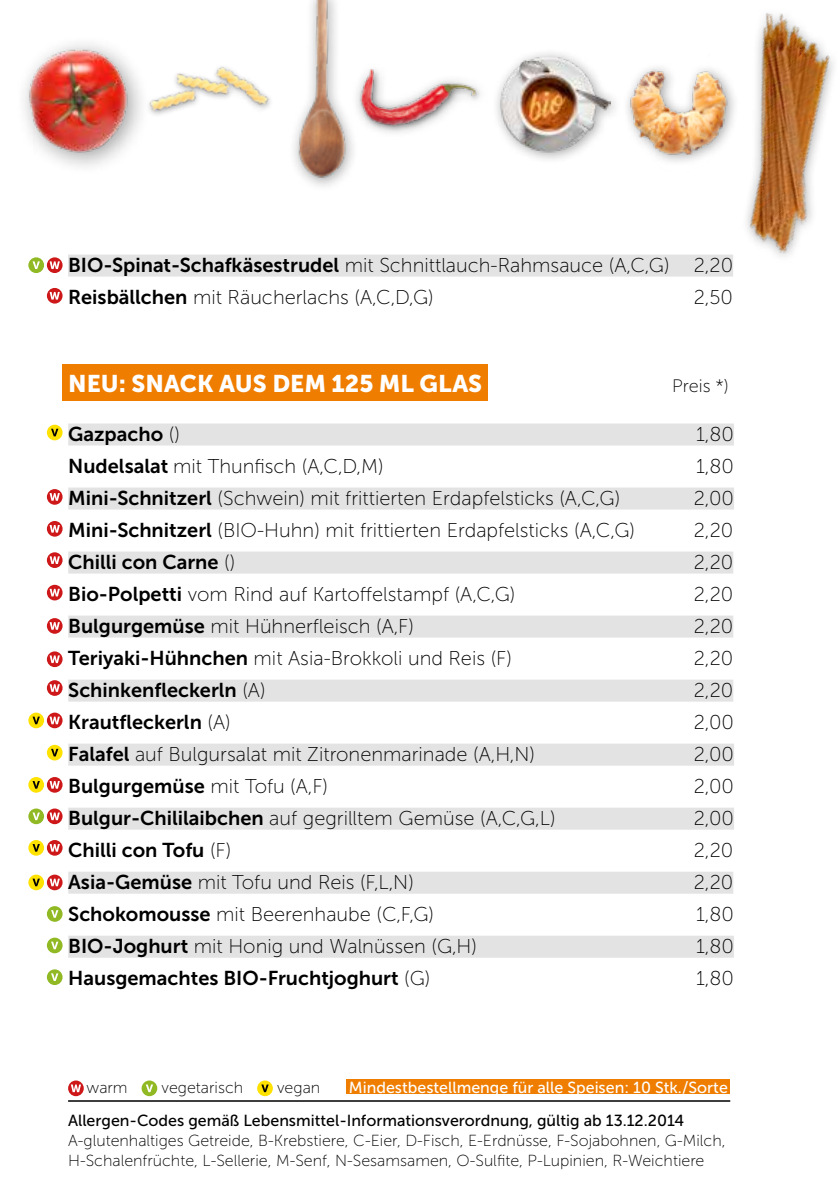
<style>
.page{position:relative;width:840px;height:1191px;background:#fff}
.page>*{position:absolute;margin:0;border:0;box-sizing:border-box;transform-origin:0 0}
.t1{font:24px "Museo Sans 900";color:#fff}
.t2{font:20px/32px "Museo Sans 100";color:#000}
.t3{font:20px "Museo Sans 700";color:#000}
.t4{font:18px "Museo Sans 100";color:#000}
.t5{font:16px/20px "Museo Sans 100";color:#000}
.t6{font:16px "Museo Sans 500";color:#000}
.t7{font:16px "Museo Sans 500";color:#fff}
.s1{font-family:"Museo Sans 700"}
.s2{font-family:"Museo Sans 100"}
</style>
<div class="page">
<div style="left:15px;top:35px;width:136px;height:141px;background:#000;opacity:.4"></div>
<img style="left:15px;top:43px;width:116px;height:112px">
<div style="left:491px;top:48px;width:131px;height:116px;background:#000;opacity:.4"></div>
<img style="left:499px;top:58px;width:111px;height:95px">
<img style="left:294px;top:0;width:60px;height:187px">
<div style="left:350px;top:60px;width:139px;height:79px;background:#fff"></div>
<img style="left:351px;top:58px;width:129px;height:75px">
<img style="left:131px;top:35px;width:140px;height:131px">
<img style="left:621px;top:50px;width:114px;height:114px">
<img style="left:746px;top:12px;width:88px;height:245px">
<hr style="left:68px;top:1100px;width:661px;height:1px;background:#000">
<div style="left:346px;top:1079px;width:383px;height:15px;background:#ef7d00"></div>
<svg style="left:68px;top:1080px;width:16px;height:16px"></svg>
<svg style="left:71px;top:1084px;width:10px;height:8px"></svg>
<svg style="left:141px;top:1080px;width:16px;height:16px"></svg>
<svg style="left:146px;top:1084px;width:7px;height:8px"></svg>
<svg style="left:257px;top:1080px;width:16px;height:16px"></svg>
<svg style="left:261px;top:1084px;width:7px;height:8px"></svg>
<div style="left:47px;top:489px;width:15px;height:16px;background:#cd1719;border-radius:50%"></div>
<svg style="left:50px;top:493px;width:10px;height:8px"></svg>
<div style="left:47px;top:521px;width:15px;height:15px;background:#cd1719;border-radius:50%"></div>
<svg style="left:50px;top:525px;width:10px;height:7px"></svg>
<div style="left:47px;top:552px;width:15px;height:16px;background:#cd1719;border-radius:50%"></div>
<svg style="left:50px;top:556px;width:10px;height:8px"></svg>
<svg style="left:47px;top:585px;width:15px;height:15px"></svg>
<svg style="left:50px;top:589px;width:10px;height:7px"></svg>
<div style="left:47px;top:618px;width:15px;height:16px;background:#cd1719;border-radius:50%"></div>
<svg style="left:50px;top:622px;width:10px;height:8px"></svg>
<svg style="left:47px;top:651px;width:15px;height:16px"></svg>
<svg style="left:50px;top:655px;width:10px;height:8px"></svg>
<div style="left:47px;top:680px;width:15px;height:16px;background:#cd1719;border-radius:50%"></div>
<svg style="left:50px;top:684px;width:10px;height:8px"></svg>
<svg style="left:47px;top:712px;width:15px;height:16px"></svg>
<svg style="left:50px;top:716px;width:10px;height:8px"></svg>
<div style="left:47px;top:777px;width:15px;height:15px;background:#cd1719;border-radius:50%"></div>
<svg style="left:50px;top:781px;width:10px;height:7px"></svg>
<svg style="left:47px;top:808px;width:15px;height:16px"></svg>
<svg style="left:50px;top:812px;width:10px;height:8px"></svg>
<div style="left:47px;top:840px;width:15px;height:15px;background:#cd1719;border-radius:50%"></div>
<svg style="left:50px;top:844px;width:10px;height:7px"></svg>
<svg style="left:47px;top:874px;width:15px;height:16px"></svg>
<svg style="left:50px;top:878px;width:10px;height:8px"></svg>
<div style="left:62px;top:364px;width:426px;height:37px;background:#ef7d00"></div>
<div style="left:68px;top:423px;width:665px;height:22px;background:#e3e3e3"></div>
<div style="left:68px;top:487px;width:665px;height:22px;background:#e3e3e3"></div>
<div style="left:68px;top:551px;width:664px;height:22px;background:#e3e3e3"></div>
<div style="left:68px;top:615px;width:664px;height:22px;background:#e3e3e3"></div>
<div style="left:68px;top:679px;width:664px;height:22px;background:#e3e3e3"></div>
<div style="left:68px;top:743px;width:665px;height:22px;background:#e3e3e3"></div>
<div style="left:68px;top:807px;width:665px;height:22px;background:#e3e3e3"></div>
<div style="left:68px;top:871px;width:664px;height:22px;background:#e3e3e3"></div>
<div style="left:68px;top:935px;width:665px;height:22px;background:#e3e3e3"></div>
<div style="left:47px;top:257px;width:15px;height:16px;background:#cd1719;border-radius:50%"></div>
<svg style="left:50px;top:261px;width:10px;height:8px"></svg>
<div style="left:47px;top:288px;width:15px;height:15px;background:#cd1719;border-radius:50%"></div>
<svg style="left:50px;top:292px;width:10px;height:7px"></svg>
<div style="left:47px;top:425px;width:15px;height:15px;background:#ffe200;border-radius:50%"></div>
<svg style="left:51px;top:429px;width:7px;height:7px"></svg>
<svg style="left:28px;top:874px;width:16px;height:16px"></svg>
<svg style="left:33px;top:878px;width:7px;height:8px"></svg>
<div style="left:28px;top:840px;width:16px;height:15px;background:#ffe200;border-radius:50%"></div>
<svg style="left:33px;top:844px;width:7px;height:7px"></svg>
<div style="left:47px;top:745px;width:15px;height:15px;background:#ffe200;border-radius:50%"></div>
<svg style="left:51px;top:749px;width:7px;height:7px"></svg>
<div style="left:28px;top:777px;width:16px;height:15px;background:#ffe200;border-radius:50%"></div>
<svg style="left:33px;top:781px;width:7px;height:7px"></svg>
<svg style="left:28px;top:712px;width:16px;height:16px"></svg>
<svg style="left:33px;top:716px;width:7px;height:8px"></svg>
<svg style="left:28px;top:257px;width:16px;height:16px"></svg>
<svg style="left:33px;top:261px;width:7px;height:8px"></svg>
<div style="left:47px;top:969px;width:15px;height:16px;background:#90b923;border-radius:50%"></div>
<svg style="left:51px;top:973px;width:7px;height:8px"></svg>
<div style="left:47px;top:937px;width:15px;height:16px;background:#90b923;border-radius:50%"></div>
<svg style="left:51px;top:941px;width:7px;height:8px"></svg>
<div style="left:47px;top:906px;width:15px;height:15px;background:#90b923;border-radius:50%"></div>
<svg style="left:51px;top:910px;width:7px;height:7px"></svg>
<svg style="left:28px;top:808px;width:16px;height:16px"></svg>
<svg style="left:33px;top:812px;width:7px;height:8px"></svg>
<div style="left:68px;top:254px;width:664px;height:22px;background:#e3e3e3"></div>
<p class="t2" style="left:68px;top:249px;width:666px"><span class="s1">BIO-Spinat-Schafkäsestrudel</span> mit Schnittlauch-Rahmsauce (A,C,G) 2,20<br><span class="s1">Reisbällchen</span> mit Räucherlachs (A,C,D,G)</p>
<p class="t2" style="left:693px;top:281px;width:41px">2,50</p>
<p class="t1" style="left:68px;top:369px;width:415px">NEU: SNACK AUS DEM 125 ML GLAS</p>
<p class="t4" style="left:671px;top:376px;width:58px">Preis *)</p>
<p class="t3" style="left:68px;top:422px;width:113px">Gazpacho <span class="s2">()</span></p>
<p class="t2" style="left:695px;top:418px;width:39px">1,80</p>
<p class="t2" style="left:68px;top:450px;width:317px"><span class="s1">Nudelsalat</span> mit Thunfisch (A,C,D,M)</p>
<p class="t2" style="left:695px;top:450px;width:39px">1,80</p>
<p class="t2" style="left:68px;top:482px;width:553px"><span class="s1">Mini-Schnitzerl</span> (Schwein) mit frittierten Erdapfelsticks (A,C,G)</p>
<p class="t2" style="left:693px;top:482px;width:42px">2,00</p>
<p class="t2" style="left:68px;top:514px;width:568px"><span class="s1">Mini-Schnitzerl</span> (BIO-Huhn) mit frittierten Erdapfelsticks (A,C,G)</p>
<p class="t2" style="left:693px;top:514px;width:41px">2,20</p>
<p class="t3" style="left:68px;top:550px;width:168px">Chilli con Carne <span class="s2">()</span></p>
<p class="t2" style="left:693px;top:546px;width:41px">2,20</p>
<p class="t2" style="left:68px;top:578px;width:448px"><span class="s1">Bio-Polpetti</span> vom Rind auf Kartoffelstampf (A,C,G)</p>
<p class="t2" style="left:693px;top:578px;width:41px">2,20</p>
<p class="t2" style="left:68px;top:610px;width:347px"><span class="s1">Bulgurgemüse</span> mit Hühnerfleisch (A,F)</p>
<p class="t2" style="left:693px;top:610px;width:41px">2,20</p>
<p class="t2" style="left:68px;top:642px;width:445px"><span class="s1">Teriyaki-Hühnchen</span> mit Asia-Brokkoli und Reis (F)</p>
<p class="t2" style="left:693px;top:642px;width:41px">2,20</p>
<p class="t3" style="left:68px;top:678px;width:199px">Schinkenfleckerln <span class="s2">(A)</span></p>
<p class="t2" style="left:693px;top:674px;width:41px">2,20</p>
<p class="t3" style="left:68px;top:710px;width:164px">Krautfleckerln <span class="s2">(A)</span></p>
<p class="t2" style="left:693px;top:706px;width:42px">2,00</p>
<p class="t2" style="left:68px;top:738px;width:468px"><span class="s1">Falafel</span> auf Bulgursalat mit Zitronenmarinade (A,H,N)</p>
<p class="t2" style="left:693px;top:738px;width:42px">2,00</p>
<p class="t3" style="left:68px;top:774px;width:261px">Bulgurgemüse <span class="s2">mit Tofu (A,F)</span></p>
<p class="t2" style="left:693px;top:770px;width:42px">2,00</p>
<p class="t2" style="left:68px;top:802px;width:488px"><span class="s1">Bulgur-Chililaibchen</span> auf gegrilltem Gemüse (A,C,G,L)</p>
<p class="t2" style="left:693px;top:802px;width:42px">2,00</p>
<p class="t3" style="left:68px;top:838px;width:164px">Chilli con Tofu <span class="s2">(F)</span></p>
<p class="t2" style="left:693px;top:834px;width:41px">2,20</p>
<p class="t2" style="left:68px;top:866px;width:347px"><span class="s1">Asia-Gemüse</span> mit Tofu und Reis (F,L,N)</p>
<p class="t2" style="left:693px;top:866px;width:41px">2,20</p>
<p class="t2" style="left:68px;top:898px;width:367px"><span class="s1">Schokomousse</span> mit Beerenhaube (C,F,G)</p>
<p class="t2" style="left:695px;top:898px;width:39px">1,80</p>
<p class="t2" style="left:68px;top:930px;width:410px"><span class="s1">BIO-Joghurt</span> mit Honig und Walnüssen (G,H)</p>
<p class="t2" style="left:695px;top:930px;width:39px">1,80</p>
<p class="t3" style="left:68px;top:966px;width:363px">Hausgemachtes BIO-Fruchtjoghurt <span class="s2">(G)</span></p>
<p class="t2" style="left:695px;top:962px;width:39px">1,80</p>
<p class="t5" style="left:86px;top:1077px;width:43px">warm</p>
<p class="t5" style="left:161px;top:1077px;width:83px">vegetarisch</p>
<p class="t5" style="left:277px;top:1077px;width:45px">vegan</p>
<p class="t7" style="left:349px;top:1078px;width:380px">Mindestbestellmenge für alle Speisen: 10 Stk./Sorte</p>
<p class="t6" style="left:68px;top:1112px;width:617px">Allergen-Codes gemäß Lebensmittel-Informationsverordnung, gültig ab 13.12.2014</p>
<p class="t5" style="left:68px;top:1131px;width:658px">A-glutenhaltiges Getreide, B-Krebstiere, C-Eier, D-Fisch, E-Erdnüsse, F-Sojabohnen, G-Milch,<br>H-Schalenfrüchte, L-Sellerie, M-Senf, N-Sesamsamen, O-Sulfite, P-Lupinien, R-Weichtiere</p>
</div>
